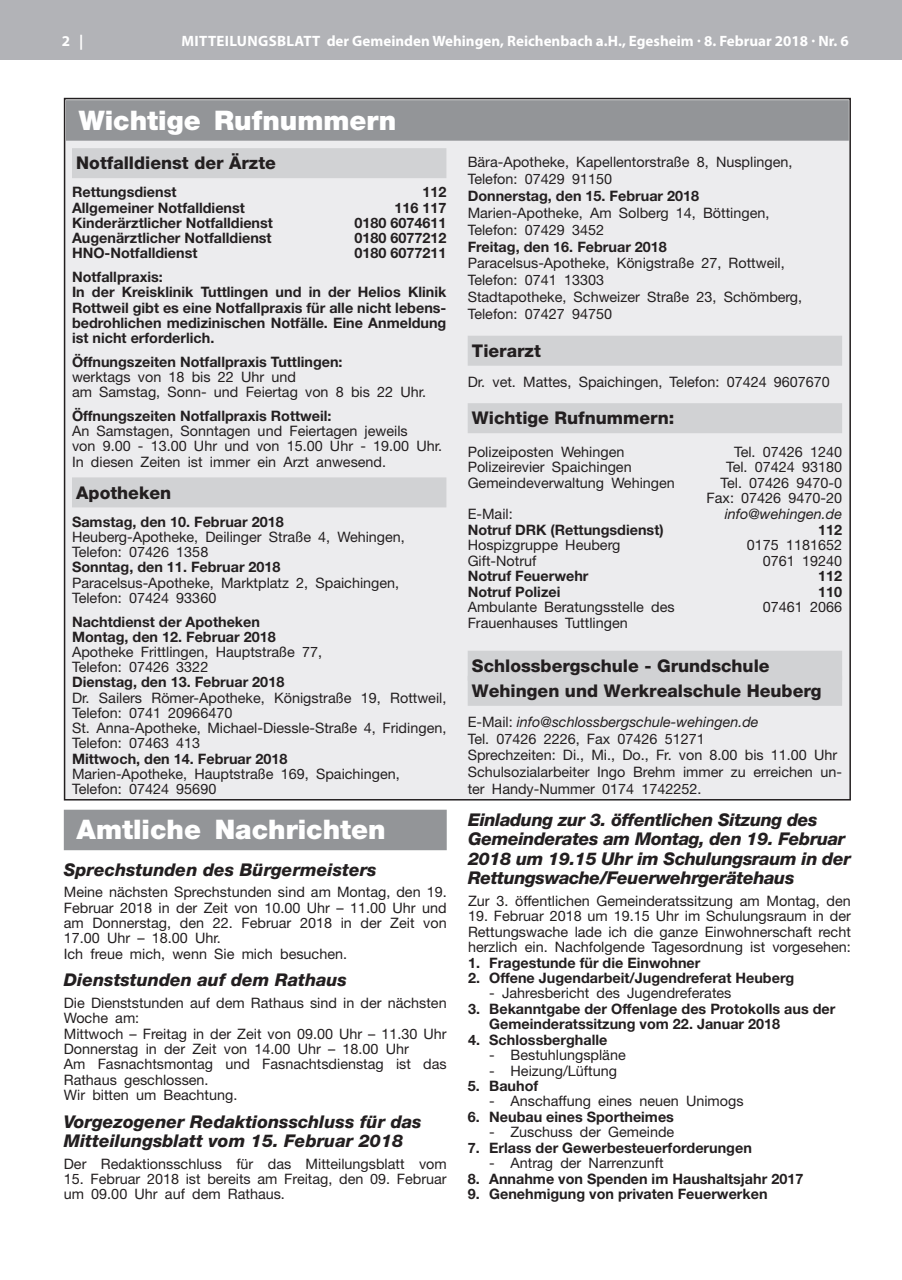
<style>
.page{position:relative;width:902px;height:1280px;background:#fff}
.page>*{position:absolute;margin:0;border:0;box-sizing:border-box;transform-origin:0 0}
.t1{font:900 27px "Helvetica Neue";color:#fff}
.t2{font:italic 800 17.55px/19.5px "Helvetica Neue";letter-spacing:-.02em;color:#231f20}
.t3{font:italic 800 17.55px/19.4px "Helvetica Neue";color:#231f20}
.t4{font:800 17.55px/25px "Helvetica Neue";color:#231f20}
.t5{font:700 15px "Myriad Pro";color:#fff}
.t6{font:14.4px/15.3px "Helvetica Neue";color:#231f20}
.t7{font:700 14.4px/15.3px "Helvetica Neue";color:#231f20}
.t8{font:italic 14.4px "Helvetica Neue";color:#231f20}
.s1{font-style:italic}
</style>
<div class="page">
<hr style="left:901px;top:0;width:1px;height:60px;background:#b2b3b7">
<div style="left:0;top:0;width:901px;height:60px;background:#b2b3b7"></div>
<div style="left:64px;top:810px;width:382px;height:40px;background:#939598"></div>
<div style="left:65px;top:99px;width:785px;height:701px;background:#ececee"></div>
<div style="left:72px;top:148px;width:374px;height:30px;background:#d1d2d4"></div>
<div style="left:72px;top:477px;width:374px;height:30px;background:#d1d2d4"></div>
<div style="left:467px;top:336px;width:375px;height:30px;background:#d1d2d4"></div>
<div style="left:467px;top:403px;width:375px;height:30px;background:#d1d2d4"></div>
<div style="left:467px;top:651px;width:375px;height:30px;background:#d1d2d4"></div>
<div style="left:467px;top:676px;width:375px;height:30px;background:#d1d2d4"></div>
<div style="left:66px;top:100px;width:782px;height:41px;background:#939598"></div>
<p class="t5" style="left:62px;top:31px;width:23px">2 |</p>
<p class="t5" style="left:181px;top:31px;width:668px">MITTEILUNGSBLATT der Gemeinden Wehingen, Reichenbach a.H., Egesheim · 8. Februar 2018 · Nr. 6</p>
<h1 class="t1" style="left:79px;top:104px;width:319px">Wichtige Rufnummern</h1>
<p class="t4" style="left:76px;top:151px;width:201px">Notfalldienst der Ärzte</p>
<p class="t7" style="left:72px;top:184px;width:106px">Rettungsdienst</p>
<p class="t7" style="left:422px;top:184px;width:26px">112</p>
<p class="t7" style="left:72px;top:200px;width:174px">Allgemeiner Notfalldienst</p>
<p class="t7" style="left:394px;top:200px;width:54px">116 117</p>
<p class="t7" style="left:72px;top:215px;width:202px">Kinderärztlicher Notfalldienst</p>
<p class="t7" style="left:354px;top:215px;width:94px">0180 6074611</p>
<p class="t7" style="left:72px;top:230px;width:201px">Augenärztlicher Notfalldienst</p>
<p class="t7" style="left:354px;top:230px;width:94px">0180 6077212</p>
<p class="t7" style="left:72px;top:245px;width:127px">HNO-Notfalldienst</p>
<p class="t7" style="left:354px;top:245px;width:94px">0180 6077211</p>
<p class="t7" style="left:72px;top:269px;width:376px">Notfallpraxis:<br>In der Kreisklinik Tuttlingen und in der Helios Klinik Rottweil gibt es eine Notfallpraxis für alle nicht lebens&shy;bedrohlichen medizinischen Notfälle. Eine Anmeldung ist nicht erforderlich.</p>
<p class="t7" style="left:72px;top:354px;width:272px">Öffnungszeiten Notfallpraxis Tuttlingen:</p>
<p class="t6" style="left:72px;top:369px;width:356px">werktags von 18 bis 22 Uhr und<br>am Samstag, Sonn- und Feiertag von 8 bis 22 Uhr.</p>
<p class="t7" style="left:72px;top:408px;width:261px">Öffnungszeiten Notfallpraxis Rottweil:</p>
<p class="t6" style="left:72px;top:423px;width:372px">An Samstagen, Sonntagen und Feiertagen jeweils<br>von 9.00 - 13.00 Uhr und von 15.00 Uhr - 19.00 Uhr.<br>In diesen Zeiten ist immer ein Arzt anwesend.</p>
<p class="t4" style="left:76px;top:480px;width:96px">Apotheken</p>
<p class="t7" style="left:72px;top:514px;width:213px">Samstag, den 10. Februar 2018</p>
<p class="t6" style="left:72px;top:529px;width:334px">Heuberg-Apotheke, Deilinger Straße 4, Wehingen,<br>Telefon: 07426 1358</p>
<p class="t7" style="left:72px;top:559px;width:210px">Sonntag, den 11. Februar 2018</p>
<p class="t6" style="left:72px;top:575px;width:329px">Paracelsus-Apotheke, Marktplatz 2, Spaichingen,<br>Telefon: 07424 93360</p>
<p class="t7" style="left:72px;top:613px;width:205px">Nachtdienst der Apotheken<br>Montag, den 12. Februar 2018</p>
<p class="t6" style="left:72px;top:644px;width:252px">Apotheke Frittlingen, Hauptstraße 77,<br>Telefon: 07426 3322</p>
<p class="t7" style="left:72px;top:674px;width:214px">Dienstag, den 13. Februar 2018</p>
<p class="t6" style="left:72px;top:690px;width:376px">Dr. Sailers Römer-Apotheke, Königstraße 19, Rottweil, Telefon: 0741 20966470<br>St. Anna-Apotheke, Michael-Diessle-Straße 4, Fridingen, Telefon: 07463 413</p>
<p class="t7" style="left:72px;top:750px;width:217px">Mittwoch, den 14. Februar 2018</p>
<p class="t6" style="left:72px;top:766px;width:329px">Marien-Apotheke, Hauptstraße 169, Spaichingen,<br>Telefon: 07424 95690</p>
<h1 class="t1" style="left:77px;top:814px;width:310px">Amtliche Nachrichten</h1>
<p class="t3" style="left:64px;top:860px;width:314px">Sprechstunden des Bürgermeisters</p>
<p class="t6" style="left:64px;top:884px;width:384px">Meine nächsten Sprechstunden sind am Montag, den 19.<br>Februar 2018 in der Zeit von 10.00 Uhr – 11.00 Uhr und am Donnerstag, den 22. Februar 2018 in der Zeit von 17.00 Uhr – 18.00 Uhr.<br>Ich freue mich, wenn Sie mich besuchen.</p>
<p class="t3" style="left:64px;top:970px;width:285px">Dienststunden auf dem Rathaus</p>
<p class="t6" style="left:64px;top:995px;width:384px">Die Dienststunden auf dem Rathaus sind in der nächsten Woche am:<br>Mittwoch – Freitag in der Zeit von 09.00 Uhr – 11.30 Uhr Donnerstag in der Zeit von 14.00 Uhr – 18.00 Uhr<br>Am Fasnachtsmontag und Fasnachtsdienstag ist das Rathaus geschlossen.<br>Wir bitten um Beachtung.</p>
<p class="t3" style="left:64px;top:1111px;width:359px">Vorgezogener Redaktionsschluss für das<br>Mitteilungsblatt vom 15. Februar 2018</p>
<p class="t6" style="left:64px;top:1155px;width:384px">Der Redaktionsschluss für das Mitteilungsblatt vom</p>
<p class="t6" style="left:64px;top:1171px;width:384px">15. Februar 2018 ist bereits am Freitag, den 09. Februar um 09.00 Uhr auf dem Rathaus.</p>
<p class="t6" style="left:467px;top:154px;width:326px;line-height:16.8px">Bära-Apotheke, Kapellentorstraße 8, Nusplingen,<br>Telefon: 07429 91150</p>
<p class="t7" style="left:467px;top:188px;width:233px">Donnerstag, den 15. Februar 2018</p>
<p class="t6" style="left:467px;top:204px;width:303px;line-height:16.8px">Marien-Apotheke, Am Solberg 14, Böttingen,<br>Telefon: 07429 3452</p>
<p class="t7" style="left:467px;top:239px;width:201px">Freitag, den 16. Februar 2018</p>
<p class="t6" style="left:467px;top:255px;width:336px;line-height:16.8px">Paracelsus-Apotheke, Königstraße 27, Rottweil, Telefon: 0741 13303<br>Stadtapotheke, Schweizer Straße 23, Schömberg, Telefon: 07427 94750</p>
<p class="t4" style="left:472px;top:338px;width:70px">Tierarzt</p>
<p class="t6" style="left:467px;top:374px;width:364px">Dr. vet. Mattes, Spaichingen, Telefon: 07424 9607670</p>
<p class="t4" style="left:472px;top:406px;width:204px">Wichtige Rufnummern:</p>
<p class="t6" style="left:467px;top:444px;width:158px">Polizeiposten Wehingen</p>
<p class="t6" style="left:734px;top:444px;width:109px">Tel. 07426 1240</p>
<p class="t6" style="left:467px;top:459px;width:165px">Polizeirevier Spaichingen</p>
<p class="t6" style="left:726px;top:459px;width:117px">Tel. 07424 93180</p>
<p class="t6" style="left:467px;top:475px;width:209px">Gemeindeverwaltung Wehingen</p>
<p class="t6" style="left:706px;top:475px;width:137px;text-align:right">Tel. 07426 9470-0<br>Fax: 07426 9470-20</p>
<p class="t6" style="left:467px;top:506px;width:47px">E-Mail:</p>
<p class="t8" style="left:724px;top:505px;width:119px">info@wehingen.de</p>
<p class="t7" style="left:467px;top:521px;width:197px">Notruf DRK (Rettungsdienst)</p>
<p class="t7" style="left:818px;top:521px;width:26px">112</p>
<p class="t6" style="left:467px;top:537px;width:154px">Hospizgruppe Heuberg</p>
<p class="t6" style="left:746px;top:537px;width:97px">0175 1181652</p>
<p class="t6" style="left:467px;top:553px;width:70px">Gift-Notruf</p>
<p class="t6" style="left:762px;top:553px;width:81px">0761 19240</p>
<p class="t7" style="left:467px;top:568px;width:122px">Notruf Feuerwehr</p>
<p class="t7" style="left:818px;top:568px;width:26px">112</p>
<p class="t7" style="left:467px;top:584px;width:94px">Notruf Polizei</p>
<p class="t7" style="left:818px;top:584px;width:26px">110</p>
<p class="t6" style="left:467px;top:599px;width:208px">Ambulante Beratungsstelle des<br>Frauenhauses Tuttlingen</p>
<p class="t6" style="left:762px;top:599px;width:81px">07461 2066</p>
<p class="t4" style="left:472px;top:653px;width:351px">Schlossbergschule - Grundschule<br>Wehingen und Werkrealschule Heuberg</p>
<p class="t6" style="left:467px;top:713px;width:376px;line-height:16.8px">E-Mail: <span class="s1">info@schlossbergschule-wehingen.de<br></span>Tel. 07426 2226, Fax 07426 51271<br>Sprechzeiten: Di., Mi., Do., Fr. von 8.00 bis 11.00 Uhr Schulsozialarbeiter Ingo Brehm immer zu erreichen un&shy;ter Handy-Nummer 0174 1742252.</p>
<p class="t2" style="left:468px;top:810px;width:384px">Einladung zur 3. öffentlichen Sitzung des Gemeinderates am Montag, den 19. Februar 2018 um 19.15 Uhr im Schulungsraum in der Rettungswache/Feuerwehrgerätehaus</p>
<p class="t6" style="left:468px;top:893px;width:384px">Zur 3. öffentlichen Gemeinderatssitzung am Montag, den</p>
<p class="t6" style="left:468px;top:908px;width:384px;text-align:justify">19. Februar 2018 um 19.15 Uhr im Schulungsraum in der Rettungswache lade ich die ganze Einwohnerschaft recht herzlich ein. Nachfolgende Tagesordnung ist vorgesehen:</p>
<p class="t7" style="left:468px;top:954px;width:234px">1. Fragestunde für die Einwohner</p>
<p class="t7" style="left:468px;top:970px;width:328px">2. Offene Jugendarbeit/Jugendreferat Heuberg</p>
<p class="t6" style="left:489px;top:985px;width:244px">- Jahresbericht des Jugendreferates</p>
<p class="t7" style="left:489px;top:1001px;width:347px;text-indent:-21px">3. Bekanntgabe der Offenlage des Protokolls aus der<br>Gemeinderatssitzung vom 22. Januar 2018</p>
<p class="t7" style="left:468px;top:1032px;width:141px">4. Schlossberghalle</p>
<p class="t6" style="left:489px;top:1047px;width:138px">- Bestuhlungspläne</p>
<p class="t6" style="left:489px;top:1063px;width:129px">- Heizung/Lüftung</p>
<p class="t7" style="left:468px;top:1078px;width:72px">5. Bauhof</p>
<p class="t6" style="left:489px;top:1093px;width:256px">- Anschaffung eines neuen Unimogs</p>
<p class="t7" style="left:468px;top:1109px;width:207px">6. Neubau eines Sportheimes</p>
<p class="t6" style="left:489px;top:1124px;width:186px">- Zuschuss der Gemeinde</p>
<p class="t7" style="left:468px;top:1140px;width:285px">7. Erlass der Gewerbesteuerforderungen</p>
<p class="t6" style="left:489px;top:1155px;width:176px">- Antrag der Narrenzunft</p>
<p class="t7" style="left:468px;top:1170px;width:337px">8. Annahme von Spenden im Haushaltsjahr 2017</p>
<p class="t7" style="left:468px;top:1186px;width:301px">9. Genehmigung von privaten Feuerwerken</p>
</div>
